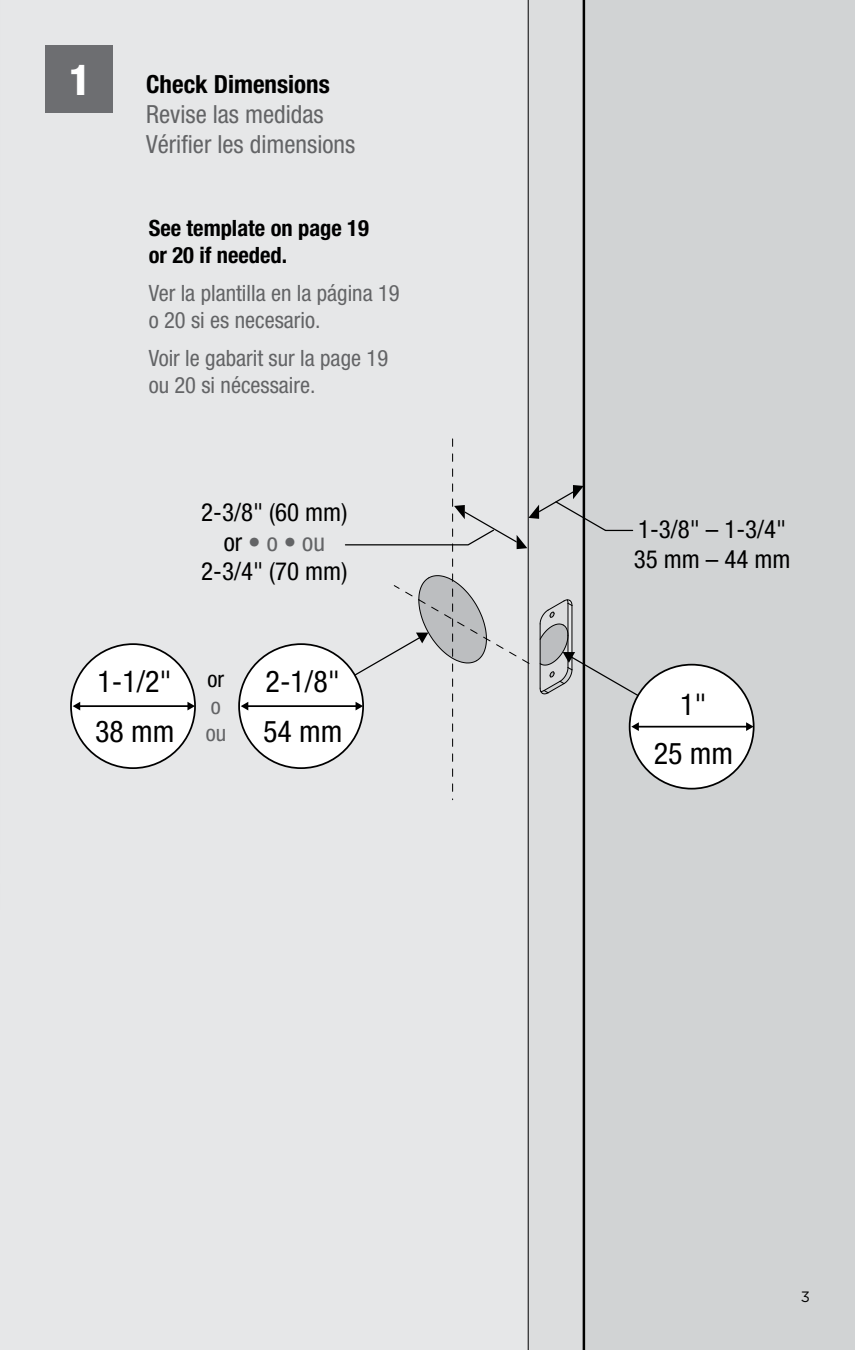
<style>
.page{position:relative;width:855px;height:1350px;background:#fff}
.page>*{position:absolute;margin:0;border:0;box-sizing:border-box;transform-origin:0 0}
.t1{font:800 condensed 42.5px "Helvetica Neue";color:#fff}
.t2{font:condensed 30px/49.5px "Helvetica Neue";color:#000}
.t3{font:condensed 25px/29.5px "Helvetica Neue";color:#000}
.t4{font:condensed 25px/30px "Helvetica Neue";color:#636466}
.t5{font:700 condensed 25px "Helvetica Neue";color:#000}
.t6{font:condensed 25px "Helvetica Neue LT Std";color:#636466}
.t7{font:condensed 22.5px/27px "Helvetica Neue";color:#636466}
.t8{font:700 condensed 22.5px/27px "Helvetica Neue";color:#000}
.t9{font:condensed 22.5px "Helvetica Neue";color:#000}
.t10{font:15px "Gotham";color:#000}
.s1{color:#000}
</style>
<div class="page">
<div style="left:584px;top:0;width:271px;height:1350px;background:#d1d3d4"></div>
<div style="left:0;top:0;width:528px;height:1350px;background:#e6e7e8"></div>
<div style="left:529px;top:0;width:54px;height:1350px;background:#dcddde"></div>
<hr style="left:528px;top:0;width:1px;height:1350px;background:#000">
<hr style="left:583px;top:0;width:2px;height:1350px;background:#000">
<div style="left:630px;top:665px;width:124px;height:124px;background:#fff;border-radius:50%"></div>
<hr style="left:638px;top:726px;width:109px;height:2px;background:#000">
<svg style="left:746px;top:722px;width:8px;height:9px"></svg>
<div style="left:239px;top:644px;width:124px;height:124px;background:#fff;border-radius:50%"></div>
<hr style="left:247px;top:705px;width:110px;height:2px;background:#000">
<svg style="left:241px;top:702px;width:7px;height:8px"></svg>
<div style="left:71px;top:644px;width:124px;height:124px;background:#fff;border-radius:50%"></div>
<hr style="left:79px;top:705px;width:110px;height:2px;background:#000">
<svg style="left:73px;top:702px;width:7px;height:8px"></svg>
<svg style="left:187px;top:702px;width:8px;height:8px"></svg>
<svg style="left:299px;top:439px;width:395px;height:361px"></svg>
<hr style="left:0;top:879px;width:1px;height:236px;background:#e6e7e8">
<div style="left:45px;top:45px;width:68px;height:68px;background:#6d6e71"></div>
<h1 class="t1" style="left:69px;top:54px;width:24px">1</h1>
<p class="t5" style="left:146px;top:69px;width:185px">Check Dimensions</p>
<p class="t4" style="left:146px;top:99px;width:211px">Revise las medidas<br>Vérifier les dimensions</p>
<p class="t8" style="left:149px;top:214px;width:222px">See template on page 19 or 20 if needed.</p>
<p class="t7" style="left:149px;top:279px;width:253px">Ver la plantilla en la página 19 o 20 si es necesario.</p>
<p class="t7" style="left:149px;top:345px;width:241px">Voir le gabarit sur la page 19 ou 20 si nécessaire.</p>
<p class="t3" style="left:201px;top:498px;width:148px">2-3/8" (60 mm)</p>
<p class="t6" style="left:224px;top:528px;width:103px"><span class="s1">or</span> • o • ou</p>
<p class="t3" style="left:201px;top:557px;width:148px">2-3/4" (70 mm)</p>
<h2 class="t2" style="left:95px;top:657px;width:81px">1-1/2"<br>38 mm</h2>
<p class="t9" style="left:208px;top:666px;width:18px">or</p>
<p class="t7" style="left:206px;top:692px;width:22px">o ou</p>
<h2 class="t2" style="left:263px;top:657px;width:81px">2-1/8"<br>54 mm</h2>
<p class="t3" style="left:634px;top:515px;width:158px">1-3/8" – 1-3/4"<br>35 mm – 44 mm</p>
<h2 class="t2" style="left:654px;top:679px;width:81px;text-align:center">1"<br>25 mm</h2>
<p class="t10" style="left:801px;top:1287px;width:11px">3</p>
</div>
